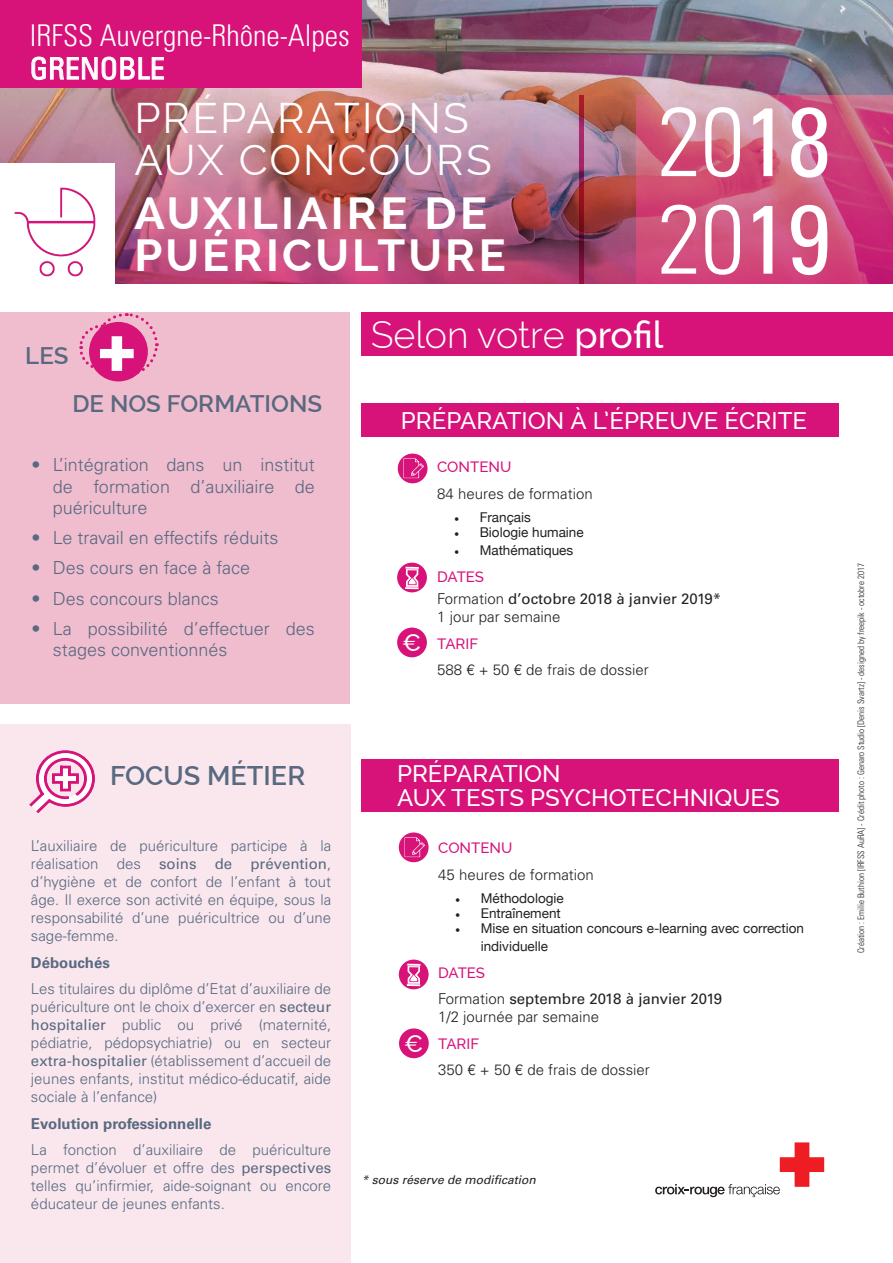
<style>
.page{position:relative;width:893px;height:1263px;background:#fff}
.page>*{position:absolute;margin:0;border:0;box-sizing:border-box;transform-origin:0 0}
.t1{font:600 105px "Raleway";color:#fff}
.t2{font:300 condensed 97.5px/97.5px "Univers LT Std";color:#fff}
.t3{font:700 45px/42px "Raleway";letter-spacing:.07em;color:#fff}
.t4{font:42px/42px "Raleway";letter-spacing:.05em;color:#fff}
.t5{font:300 37.5px "Raleway";color:#fff}
.t6{font:300 condensed 30px "Univers LT Std";color:#fff}
.t7{font:condensed 30px "Univers LT Std";color:#fff}
.t8{font:600 27px "Raleway";color:#586980}
.t9{font:500 24px/24px "Raleway";color:#fff}
.t10{font:600 24px "Raleway";color:#586980}
.t11{font:300 18px/21.6px "Univers LT Std";color:#586980;text-align:justify}
.t12{font:300 15px/18px "Univers LT Std";color:#586980;text-align:justify}
.t13{font:300 15px/18px "Univers LT Std";color:#231f20}
.t14{font:15px/18px "Univers LT Std";color:#231f20}
.t15{font:500 15px "Raleway";color:#d71279}
.t16{font:700 15px "Univers LT Std";color:#586980}
.t17{font:13.5px/18px "Helvetica Neue";color:#231f20}
.t18{font:italic 12px "Univers LT Std";color:#231f20}
.t19{font:300 condensed 9px "Univers LT Std";color:#231f20}
.s1{font-weight:400}
.s2{font-weight:500}
.s3{font-family:"Minion Pro"}
.s4{font-weight:300}
</style>
<div class="page">
<div style="left:362px;top:403px;width:477px;height:34px;background:#d71279"></div>
<div style="left:362px;top:312px;width:531px;height:44px;background:#d71279"></div>
<div style="left:0;top:313px;width:350px;height:391px;background:#f0bdce"></div>
<img style="left:0;top:0;width:893px;height:284px">
<div style="left:0;top:163px;width:115px;height:121px;background:#fff"></div>
<img style="left:14px;top:187px;width:82px;height:89px">
<svg style="left:636px;top:95px;width:257px;height:189px;background:#cf5881"></svg>
<svg style="left:580px;top:95px;width:4px;height:189px"></svg>
<div style="left:0;top:0;width:362px;height:88px;background:#d71279"></div>
<svg style="left:31px;top:56px;width:133px;height:24px"></svg>
<svg style="left:77px;top:312px;width:83px;height:66px"></svg>
<div style="left:89px;top:322px;width:59px;height:59px;background:#d71279;border-radius:50%"></div>
<div style="left:397px;top:563px;width:30px;height:29px;background:#d71279;border-radius:50%"></div>
<svg style="left:405px;top:567px;width:14px;height:22px"></svg>
<div style="left:398px;top:454px;width:29px;height:29px;background:#d71279;border-radius:50%"></div>
<svg style="left:403px;top:458px;width:21px;height:20px"></svg>
<div style="left:397px;top:627px;width:30px;height:30px;background:#d71279;border-radius:50%"></div>
<svg style="left:399px;top:959px;width:30px;height:30px"></svg>
<svg style="left:407px;top:964px;width:14px;height:22px"></svg>
<svg style="left:399px;top:832px;width:30px;height:30px"></svg>
<svg style="left:404px;top:837px;width:21px;height:20px"></svg>
<div style="left:399px;top:1028px;width:30px;height:30px;background:#d71279;border-radius:50%"></div>
<div style="left:362px;top:760px;width:477px;height:52px;background:#d71279"></div>
<div style="left:0;top:724px;width:351px;height:539px;background:#f9e7ed"></div>
<svg style="left:29px;top:750px;width:66px;height:63px"></svg>
<svg style="left:655px;top:1142px;width:169px;height:55px"></svg>
<h3 class="t6" style="left:30px;top:18px;width:321px">IRFSS Auvergne-Rhône-Alpes</h3>
<h3 class="t7" style="left:30px;top:49px;width:136px">GRENOBLE</h3>
<h3 class="t4" style="left:134px;top:97px;width:359px">PRÉPARATIONS<br>AUX CONCOURS</h3>
<h3 class="t3" style="left:134px;top:193px;width:373px">AUXILIAIRE DE<br>PUÉRICULTURE</h3>
<h2 class="t2" style="left:658px;top:93px;width:175px">20<span class="s1">18<br></span>20<span class="s1">19</span></h2>
<h3 class="t10" style="left:25px;top:341px;width:45px">LES</h3>
<h1 class="t1" style="left:95px;top:293px;width:46px">+</h1>
<h3 class="t10" style="left:72px;top:389px;width:251px">DE NOS FORMATIONS</h3>
<p class="t11" style="left:53px;top:454px;width:263px;text-indent:-21px">• L’intégration dans un institut de formation d’auxiliaire de puériculture</p>
<p class="t11" style="left:32px;top:527px;width:248px">• Le travail en effectifs réduits</p>
<p class="t11" style="left:32px;top:557px;width:220px">• Des cours en face à face</p>
<p class="t11" style="left:32px;top:587px;width:189px">• Des concours blancs</p>
<p class="t11" style="left:53px;top:617px;width:263px;text-indent:-21px">• La possibilité d’effectuer des stages conventionnés</p>
<h3 class="t5" style="left:371px;top:313px;width:294px">Selon votre <span class="s2">profil</span></h3>
<h3 class="t9" style="left:401px;top:408px;width:408px">PRÉPARATION À L’ÉPREUVE ÉCRITE</h3>
<h3 class="t9" style="left:402px;top:631px;width:21px">€</h3>
<p class="t15" style="left:437px;top:458px;width:76px">CONTENU</p>
<p class="t13" style="left:437px;top:484px;width:157px">84 heures de formation</p>
<p class="t17" style="left:454px;top:509px;width:78px"><span class="s3">•</span> Français</p>
<p class="t17" style="left:454px;top:524px;width:131px"><span class="s3">•</span> Biologie humaine</p>
<p class="t17" style="left:454px;top:542px;width:121px"><span class="s3">•</span> Mathématiques</p>
<p class="t15" style="left:437px;top:568px;width:48px">DATES</p>
<p class="t14" style="left:437px;top:590px;width:285px"><span class="s4">Formation</span> d’octobre 2018 à janvier 2019*<br><span class="s4">1 jour par semaine</span></p>
<p class="t15" style="left:437px;top:634px;width:42px">TARIF</p>
<p class="t13" style="left:437px;top:661px;width:213px">588 € + 50 € de frais de dossier</p>
<h3 class="t8" style="left:110px;top:760px;width:197px">FOCUS MÉTIER</h3>
<p class="t12" style="left:31px;top:837px;width:302px">L’auxiliaire de puériculture participe à la réalisation des <span class="s1">soins de prévention</span>, d’hygiène et de confort de l’enfant à tout âge. Il exerce son activité en équipe, sous la responsabilité d’une puéricultrice ou d’une sage-femme.</p>
<p class="t16" style="left:31px;top:953px;width:80px">Débouchés</p>
<p class="t12" style="left:31px;top:980px;width:302px">Les titulaires du diplôme d’Etat d’auxiliaire de puériculture ont le choix d’exercer en <span class="s1">secteur hospitalier</span> public ou privé (maternité, pédiatrie, pédopsychiatrie) ou en secteur <span class="s1">extra-hospitalier</span> (établissement d’accueil de jeunes enfants, institut médico-éducatif, aide sociale à l’enfance)</p>
<p class="t16" style="left:31px;top:1114px;width:182px">Evolution professionnelle</p>
<p class="t12" style="left:31px;top:1141px;width:302px">La fonction d’auxiliaire de puériculture permet d’évoluer et offre des <span class="s1">perspectives </span>telles qu’infirmier, aide-soignant ou encore éducateur de jeunes enfants.</p>
<h3 class="t9" style="left:397px;top:762px;width:384px">PRÉPARATION<br>AUX TESTS PSYCHOTECHNIQUES</h3>
<h3 class="t9" style="left:404px;top:1031px;width:21px">€</h3>
<p class="t15" style="left:438px;top:839px;width:76px">CONTENU</p>
<p class="t13" style="left:438px;top:865px;width:157px">45 heures de formation</p>
<p class="t17" style="left:455px;top:890px;width:110px"><span class="s3">•</span> Méthodologie</p>
<p class="t17" style="left:455px;top:905px;width:107px"><span class="s3">•</span> Entraînement</p>
<p class="t17" style="left:481px;top:920px;width:325px;text-indent:-26px"><span class="s3">•</span> Mise en situation concours e-learning avec correction individuelle</p>
<p class="t15" style="left:438px;top:964px;width:48px">DATES</p>
<p class="t13" style="left:438px;top:990px;width:285px">Formation <span class="s1">septembre 2018 à janvier 2019<br></span>1/2 journée par semaine</p>
<p class="t15" style="left:438px;top:1035px;width:42px">TARIF</p>
<p class="t13" style="left:438px;top:1061px;width:213px">350 € + 50 € de frais de dossier</p>
<p class="t18" style="left:362px;top:1173px;width:176px">* sous réserve de modification</p>
<p class="t19" style="left:856px;top:953px;width:392px;rotate:-90deg">Création : Emilie Buthion [IRFSS AuRA] - Crédit photo : Genaro Studio [Denis Svartz] - designed by freepik - octobre 2017</p>
</div>
